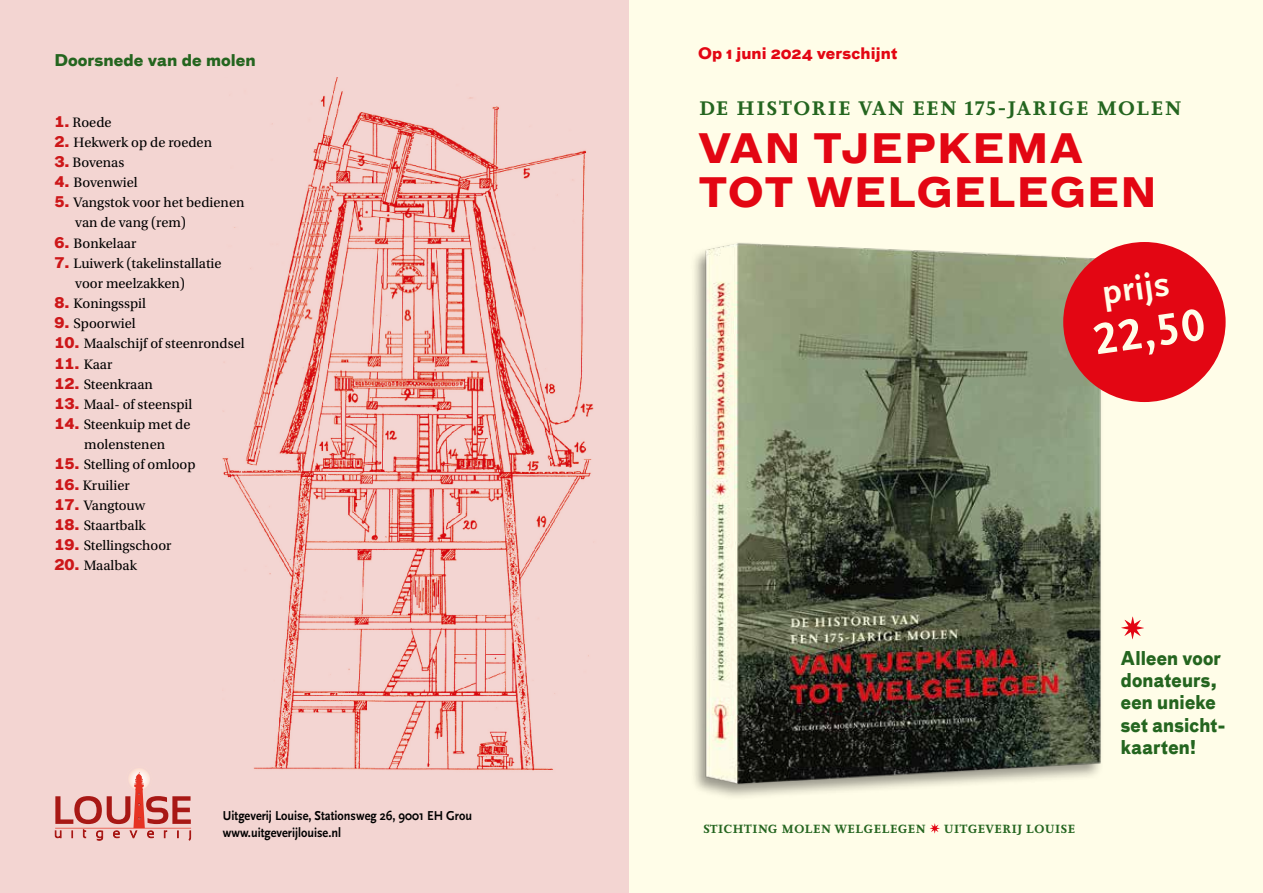
<style>
.page{position:relative;width:1263px;height:893px;background:#fff}
.page>*{position:absolute;margin:0;border:0;box-sizing:border-box;transform-origin:0 0}
.t1{font:700 46.05px "Scala Sans Pro";color:#fffde8}
.t2{font:700 39.6px/43.5px "Bau";letter-spacing:.04em;color:#e30613}
.t3{font:700 35.7px "Scala Sans Pro";color:#fffde8}
.t4{font:700 20.55px "Joanna Nova";letter-spacing:.06em;color:#24651f}
.t5{font:700 18.6px/22.4px "Bau";letter-spacing:.01em;color:#24651f;scale:.91 1}
.t6{font:700 15.9px "Bau TF";color:#24651f}
.t7{font:700 15.6px "Bau";letter-spacing:.01em;color:#e30613}
.t8{font:14.4px/20.1px "Utopia Std";color:#000}
.t9{font:700 13.5px/16.2px "Scala Sans Pro";color:#000;scale:.91 1}
.t10{font:700 12.45px "Joanna Nova";letter-spacing:.02em;color:#24651f}
.s1{font-family:"Bau TF";font-weight:700;color:#cd1719}
</style>
<div class="page">
<div style="left:0;top:0;width:634px;height:893px;background:#f3d5d2"></div>
<div style="left:629px;top:0;width:634px;height:893px;background:#fffde8"></div>
<svg style="left:55px;top:769px;width:136px;height:72px"></svg>
<svg style="left:930px;top:823px;width:10px;height:10px"></svg>
<img style="left:694px;top:243px;width:418px;height:551px">
<div style="left:1063px;top:242px;width:162px;height:160px;background:#e30613;border-radius:50%"></div>
<svg style="left:1121px;top:617px;width:23px;height:22px"></svg>
<img style="left:222px;top:78px;width:372px;height:693px">
<p class="t6" style="left:54px;top:49px;width:203px">Doorsnede van de molen</p>
<p class="t8" style="left:54px;top:112px;width:59px"><span class="s1">1.</span> Roede</p>
<p class="t8" style="left:54px;top:132px;width:159px"><span class="s1">2.</span> Hekwerk op de roeden</p>
<p class="t8" style="left:54px;top:152px;width:71px"><span class="s1">3.</span> Bovenas</p>
<p class="t8" style="left:54px;top:173px;width:85px"><span class="s1">4.</span> Bovenwiel</p>
<p class="t8" style="left:75px;top:193px;width:171px;text-indent:-21px"><span class="s1">5.</span> Vangstok voor het bedienen van de vang (rem)</p>
<p class="t8" style="left:54px;top:233px;width:83px"><span class="s1">6.</span> Bonkelaar</p>
<p class="t8" style="left:75px;top:253px;width:148px;text-indent:-21px"><span class="s1">7.</span> Luiwerk (takelinstallatie voor meelzakken)</p>
<p class="t8" style="left:54px;top:294px;width:93px"><span class="s1">8.</span> Koningsspil</p>
<p class="t8" style="left:54px;top:314px;width:83px"><span class="s1">9.</span> Spoorwiel</p>
<p class="t8" style="left:54px;top:334px;width:192px"><span class="s1">10.</span> Maalschijf of steenrondsel</p>
<p class="t8" style="left:54px;top:354px;width:59px"><span class="s1">11.</span> Kaar</p>
<p class="t8" style="left:54px;top:374px;width:100px"><span class="s1">12.</span> Steenkraan</p>
<p class="t8" style="left:54px;top:394px;width:139px"><span class="s1">13.</span> Maal- of steenspil</p>
<p class="t8" style="left:54px;top:415px;width:138px;text-align:center"><span class="s1">14.</span> Steenkuip met de molenstenen</p>
<p class="t8" style="left:54px;top:455px;width:143px"><span class="s1">15.</span> Stelling of omloop</p>
<p class="t8" style="left:54px;top:475px;width:77px"><span class="s1">16.</span> Kruilier</p>
<p class="t8" style="left:54px;top:495px;width:92px"><span class="s1">17.</span> Vangtouw</p>
<p class="t8" style="left:54px;top:516px;width:93px"><span class="s1">18.</span> Staartbalk</p>
<p class="t8" style="left:54px;top:536px;width:119px"><span class="s1">19.</span> Stellingschoor</p>
<p class="t8" style="left:54px;top:556px;width:84px"><span class="s1">20.</span> Maalbak</p>
<p class="t9" style="left:223px;top:808px;width:275px">Uitgeverij Louise, Stationsweg 26, 9001 EH Grou www.uitgeverijlouise.nl</p>
<p class="t7" style="left:698px;top:42px;width:201px">Op 1 juni 2024 verschijnt</p>
<h3 class="t4" style="left:699px;top:94px;width:484px">DE HISTORIE VAN EEN 175-JARIGE MOLEN</h3>
<h2 class="t2" style="left:698px;top:127px;width:460px">VAN TJEPKEMA<br>TOT WELGELEGEN</h2>
<h3 class="t3" style="left:1099px;top:272px;width:69px;rotate:-8deg">prijs</h3>
<h1 class="t1" style="left:1090px;top:313px;width:113px;rotate:-8deg">22,50</h1>
<p class="t10" style="left:703px;top:820px;width:224px">STICHTING MOLEN WELGELEGEN</p>
<p class="t10" style="left:944px;top:820px;width:133px">UITGEVERIJ LOUISE</p>
<p class="t5" style="left:1121px;top:647px;width:117px">Alleen voor donateurs, een unieke set ansicht&shy;kaarten!</p>
</div>
